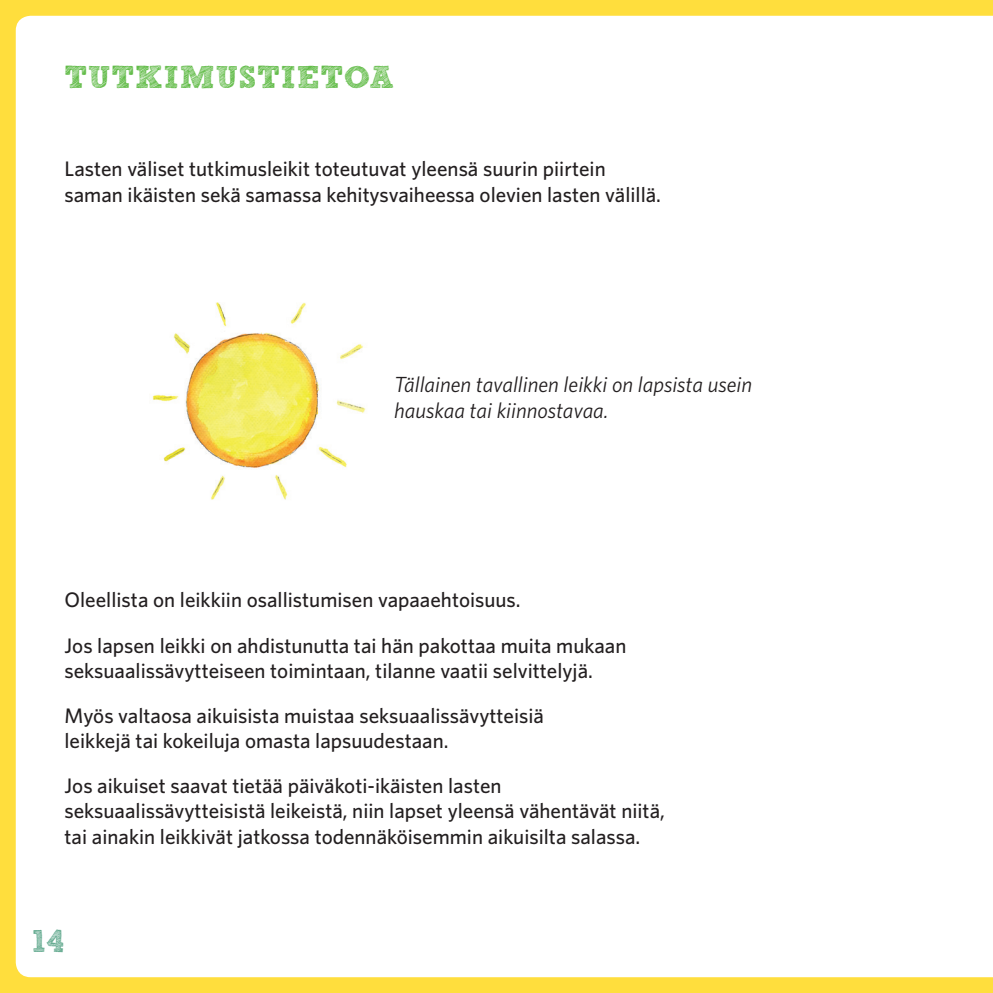
<style>
.page{position:relative;width:993px;height:993px;background:#fff}
.page>*{position:absolute;margin:0;border:0;box-sizing:border-box;transform-origin:0 0}
.t1{font:700 31.5px "Sketch Block";letter-spacing:.03em;color:#60bb46}
.t2{font:700 31.5px "Sketch Block";color:#5ca68a}
.t3{font:italic 21.88px/26.2px "Whitney";color:#231f20}
.t4{font:500 21px/45px "Whitney";color:#231f20}
</style>
<div class="page">
<div style="left:0;top:0;width:992px;height:992px;background:#ffde3d"></div>
<div style="left:16px;top:16px;width:976px;height:960px;background:#fff"></div>
<img style="left:150px;top:298px;width:219px;height:205px">
<div style="left:387px;top:369px;width:200px;height:63px;background:#fff;border-radius:15px"></div>
<h1 class="t1" style="left:64px;top:58px;width:331px">TUTKIMUSTIETOA</h1>
<p class="t4" style="left:64px;top:156px;width:598px;line-height:25.2px">Lasten väliset tutkimusleikit toteutuvat yleensä suurin piirtein saman ikäisten sekä samassa kehitysvaiheessa olevien lasten välillä.</p>
<p class="t3" style="left:394px;top:370px;width:359px">Tällainen tavallinen leikki on lapsista usein hauskaa tai kiinnostavaa.</p>
<p class="t4" style="left:64px;top:577px;width:563px">Oleellista on leikkiin osallistumisen vapaaehtoisuus.<br>Jos lapsen leikki on ahdistunutta tai hän pakottaa muita mukaan</p>
<p class="t4" style="left:64px;top:647px;width:529px">seksuaalissävytteiseen toimintaan, tilanne vaatii selvittelyjä.<br>Myös valtaosa aikuisista muistaa seksuaalissävytteisiä</p>
<p class="t4" style="left:64px;top:717px;width:438px">leikkejä tai kokeiluja omasta lapsuudestaan.<br>Jos aikuiset saavat tietää päiväkoti-ikäisten lasten</p>
<p class="t4" style="left:64px;top:797px;width:601px;line-height:25.2px">seksuaalissävytteisistä leikeistä, niin lapset yleensä vähentävät niitä, tai ainakin leikkivät jatkossa todennäköisemmin aikuisilta salassa.</p>
<h1 class="t2" style="left:32px;top:921px;width:34px">14</h1>
</div>
